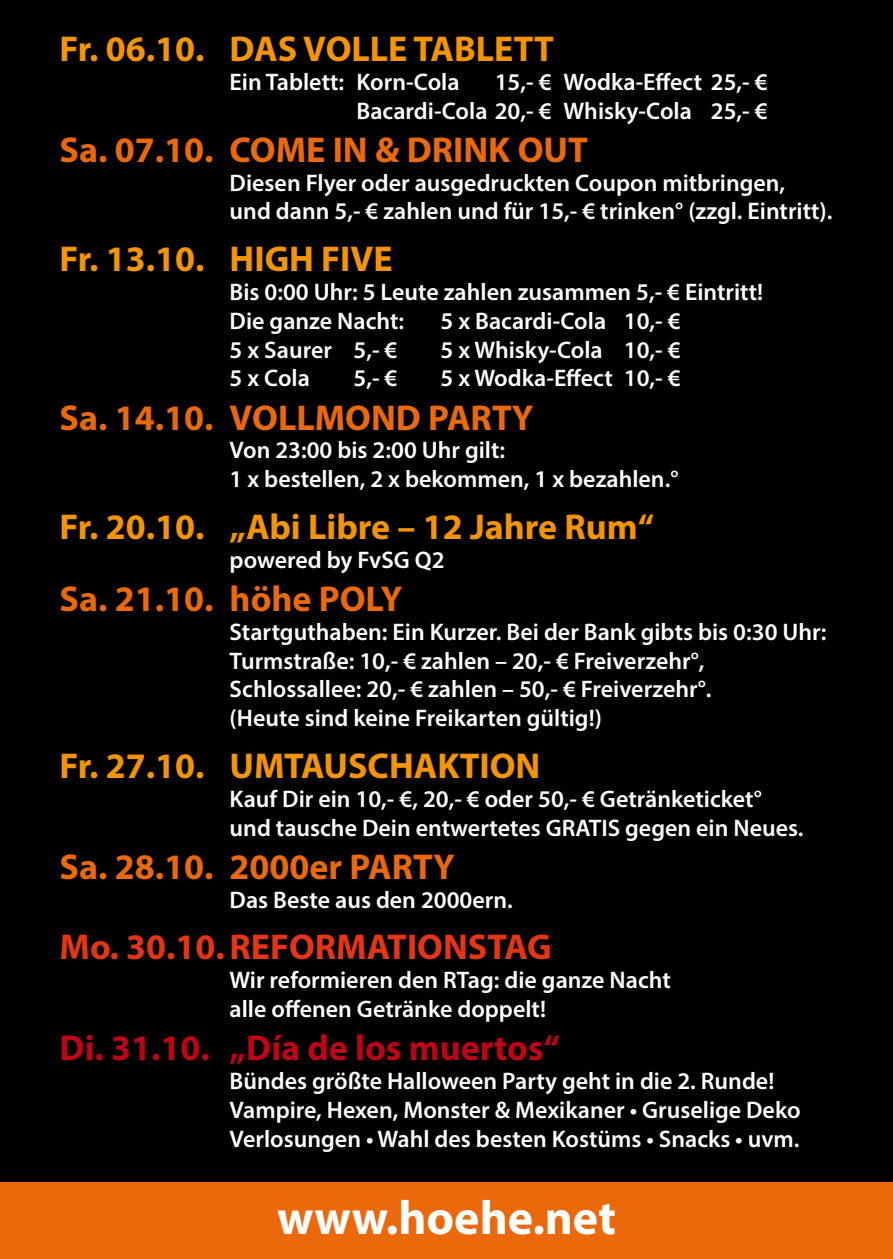
<style>
.page{position:relative;width:893px;height:1259px;background:#000}
.page>*{position:absolute;margin:0;border:0;box-sizing:border-box;transform-origin:0 0}
.t1{font:700 48px "Myriad Pro";color:#fff}
.t2{font:700 36px "Myriad Pro";color:#f39400}
.t3{font:700 36px "Myriad Pro";color:#eb690b}
.t4{font:700 36px "Myriad Pro";color:#c00418}
.t5{font:700 36px "Myriad Pro";color:#e53517}
.t6{font:600 24px/28.8px "Myriad Pro";color:#fff}
</style>
<div class="page">
<div style="left:0;top:1182px;width:893px;height:77px;background:#eb690b"></div>
<h2 class="t2" style="left:60px;top:25px;width:496px">Fr. 06.10. DAS VOLLE TABLETT</h2>
<p class="t6" style="left:230px;top:67px;width:231px">Ein Tablett: Korn-Cola</p>
<p class="t6" style="left:357px;top:67px;width:412px;text-align:right">15,- € Wodka-Effect 25,- €<br>Bacardi-Cola 20,- € Whisky-Cola 25,- €</p>
<h2 class="t3" style="left:60px;top:126px;width:530px">Sa. 07.10. COME IN &amp; DRINK OUT</h2>
<p class="t6" style="left:230px;top:168px;width:604px">Diesen Flyer oder ausgedruckten Coupon mitbringen, und dann 5,- € zahlen und für 15,- € trinken° (zzgl. Eintritt).</p>
<h2 class="t2" style="left:60px;top:236px;width:335px">Fr. 13.10. HIGH FIVE</h2>
<p class="t6" style="left:230px;top:277px;width:535px">Bis 0:00 Uhr: 5 Leute zahlen zusammen 5,- € Eintritt!<br>Die ganze Nacht:</p>
<p class="t6" style="left:441px;top:306px;width:241px">5 x Bacardi-Cola 10,- €</p>
<p class="t6" style="left:230px;top:334px;width:169px">5 x Saurer 5,- €</p>
<p class="t6" style="left:441px;top:334px;width:241px">5 x Whisky-Cola 10,- €</p>
<p class="t6" style="left:230px;top:363px;width:82px">5 x Cola</p>
<p class="t6" style="left:354px;top:363px;width:45px">5,- €</p>
<p class="t6" style="left:441px;top:363px;width:241px">5 x Wodka-Effect 10,- €</p>
<h2 class="t3" style="left:60px;top:394px;width:476px">Sa. 14.10. VOLLMOND PARTY</h2>
<p class="t6" style="left:230px;top:435px;width:450px">Von 23:00 bis 2:00 Uhr gilt:<br>1 x bestellen, 2 x bekommen, 1 x bezahlen.°</p>
<h2 class="t2" style="left:60px;top:503px;width:596px">Fr. 20.10. „Abi Libre – 12 Jahre Rum“</h2>
<p class="t6" style="left:230px;top:545px;width:216px">powered by FvSG Q2</p>
<h2 class="t3" style="left:60px;top:575px;width:344px">Sa. 21.10. höhe POLY</h2>
<p class="t6" style="left:230px;top:617px;width:598px">Startguthaben: Ein Kurzer. Bei der Bank gibts bis 0:30 Uhr:<br>Turmstraße: 10,- € zahlen – 20,- € Freiverzehr°, Schlossallee: 20,- € zahlen – 50,- € Freiverzehr°.<br>(Heute sind keine Freikarten gültig!)</p>
<h2 class="t2" style="left:60px;top:742px;width:482px">Fr. 27.10. UMTAUSCHAKTION</h2>
<p class="t6" style="left:230px;top:783px;width:575px">Kauf Dir ein 10,- €, 20,- € oder 50,- € Getränketicket° und tausche Dein entwertetes GRATIS gegen ein Neues.</p>
<h2 class="t3" style="left:60px;top:843px;width:397px">Sa. 28.10. 2000er PARTY</h2>
<p class="t6" style="left:230px;top:884px;width:285px">Das Beste aus den 2000ern.</p>
<h2 class="t5" style="left:60px;top:923px;width:494px">Mo. 30.10.REFORMATIONSTAG</h2>
<p class="t6" style="left:230px;top:965px;width:443px">Wir reformieren den RTag: die ganze Nacht alle offenen Getränke doppelt!</p>
<h2 class="t4" style="left:60px;top:1024px;width:502px">Di. 31.10. „Día de los muertos“</h2>
<p class="t6" style="left:230px;top:1066px;width:572px">Bündes größte Halloween Party geht in die 2. Runde!<br>Vampire, Hexen, Monster &amp; Mexikaner • Gruselige Deko<br>Verlosungen • Wahl des besten Kostüms • Snacks • uvm.</p>
<h1 class="t1" style="left:277px;top:1187px;width:340px">www.hoehe.net</h1>
</div>
